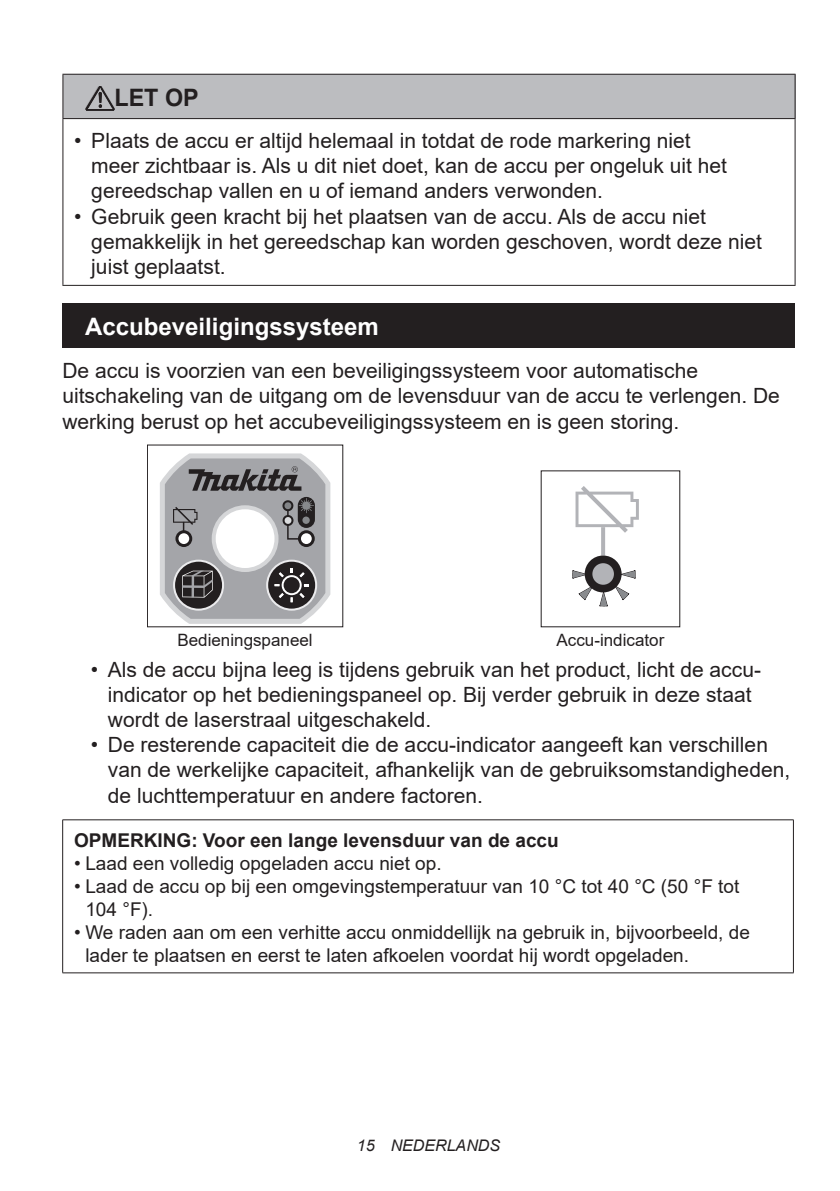
<style>
.page{position:relative;width:840px;height:1191px;background:#fff}
.page>*{position:absolute;margin:0;border:0;box-sizing:border-box;transform-origin:0 0}
.t1{font:700 24px "Arial";color:#fff}
.t2{font:700 24px "Arial";color:#231f20}
.t3{font:21px/25.2px "Arial";color:#231f20}
.t4{font:19px/22.8px "Arial";color:#231f20}
.t5{font:700 19px "Arial";color:#231f20}
.t6{font:17px "Arial";color:#231f20}
.t7{font:italic 16px "Arial";color:#231f20}
</style>
<div class="page">
<div style="left:63px;top:74px;width:731px;height:45px;background:#bcbdc0"></div>
<hr style="left:62px;top:74px;width:733px;height:1px;background:#231f20">
<hr style="left:62px;top:75px;width:1px;height:43px;background:#231f20">
<hr style="left:794px;top:75px;width:1px;height:43px;background:#231f20">
<hr style="left:62px;top:118px;width:733px;height:1px;background:#231f20">
<hr style="left:62px;top:119px;width:1px;height:166px;background:#231f20">
<hr style="left:794px;top:119px;width:1px;height:166px;background:#231f20">
<hr style="left:62px;top:285px;width:733px;height:1px;background:#231f20">
<svg style="left:86px;top:86px;width:28px;height:25px"></svg>
<div style="left:62px;top:303px;width:732px;height:44px;background:#231f20"></div>
<svg style="left:160px;top:453px;width:170px;height:171px"></svg>
<svg style="left:572px;top:570px;width:63px;height:36px"></svg>
<svg style="left:575px;top:486px;width:63px;height:47px"></svg>
<svg style="left:600px;top:527px;width:4px;height:28px"></svg>
<div style="left:584px;top:555px;width:37px;height:37px;background:#231f20;border-radius:50%"></div>
<div style="left:592px;top:563px;width:21px;height:22px;background:#b2b3b7;border-radius:50%"></div>
<hr style="left:62px;top:819px;width:731px;height:1px;background:#231f20">
<hr style="left:62px;top:820px;width:1px;height:152px;background:#231f20">
<hr style="left:792px;top:820px;width:1px;height:152px;background:#231f20">
<hr style="left:62px;top:972px;width:731px;height:1px;background:#231f20">
<p class="t2" style="left:114px;top:81px;width:86px">LET OP</p>
<p class="t3" style="left:91px;top:128px;width:637px;text-indent:-17px">• Plaats de accu er altijd helemaal in totdat de rode markering niet meer zichtbaar is. Als u dit niet doet, kan de accu per ongeluk uit het gereedschap vallen en u of iemand anders verwonden.</p>
<p class="t3" style="left:91px;top:203px;width:671px;text-indent:-17px">• Gebruik geen kracht bij het plaatsen van de accu. Als de accu niet gemakkelijk in het gereedschap kan worden geschoven, wordt deze niet juist geplaatst.</p>
<p class="t1" style="left:85px;top:310px;width:295px">Accubeveiligingssysteem</p>
<p class="t3" style="left:62px;top:358px;width:718px">De accu is voorzien van een beveiligingssysteem voor automatische uitschakeling van de uitgang om de levensduur van de accu te verlengen. De werking berust op het accubeveiligingssysteem en is geen storing.</p>
<p class="t6" style="left:177px;top:628px;width:137px">Bedieningspaneel</p>
<p class="t6" style="left:556px;top:628px;width:109px">Accu-indicator</p>
<p class="t3" style="left:108px;top:656px;width:654px;text-indent:-17px">• Als de accu bijna leeg is tijdens gebruik van het product, licht de accu&shy;indicator op het bedieningspaneel op. Bij verder gebruik in deze staat wordt de laserstraal uitgeschakeld.</p>
<p class="t3" style="left:108px;top:732px;width:683px;text-indent:-17px">• De resterende capaciteit die de accu-indicator aangeeft kan verschillen van de werkelijke capaciteit, afhankelijk van de gebruiksomstandigheden, de luchttemperatuur en andere factoren.</p>
<p class="t5" style="left:74px;top:827px;width:486px">OPMERKING: Voor een lange levensduur van de accu</p>
<p class="t4" style="left:74px;top:852px;width:369px">• Laad een volledig opgeladen accu niet op.</p>
<p class="t4" style="left:85px;top:875px;width:655px;text-indent:-11px">• Laad de accu op bij een omgevingstemperatuur van 10 °C tot 40 °C (50 °F tot<br>104 °F).</p>
<p class="t4" style="left:85px;top:920px;width:665px;text-indent:-11px">• We raden aan om een verhitte accu onmiddellijk na gebruik in, bijvoorbeeld, de lader te plaatsen en eerst te laten afkoelen voordat hij wordt opgeladen.</p>
<p class="t7" style="left:356px;top:1135px;width:145px">15 NEDERLANDS</p>
</div>
